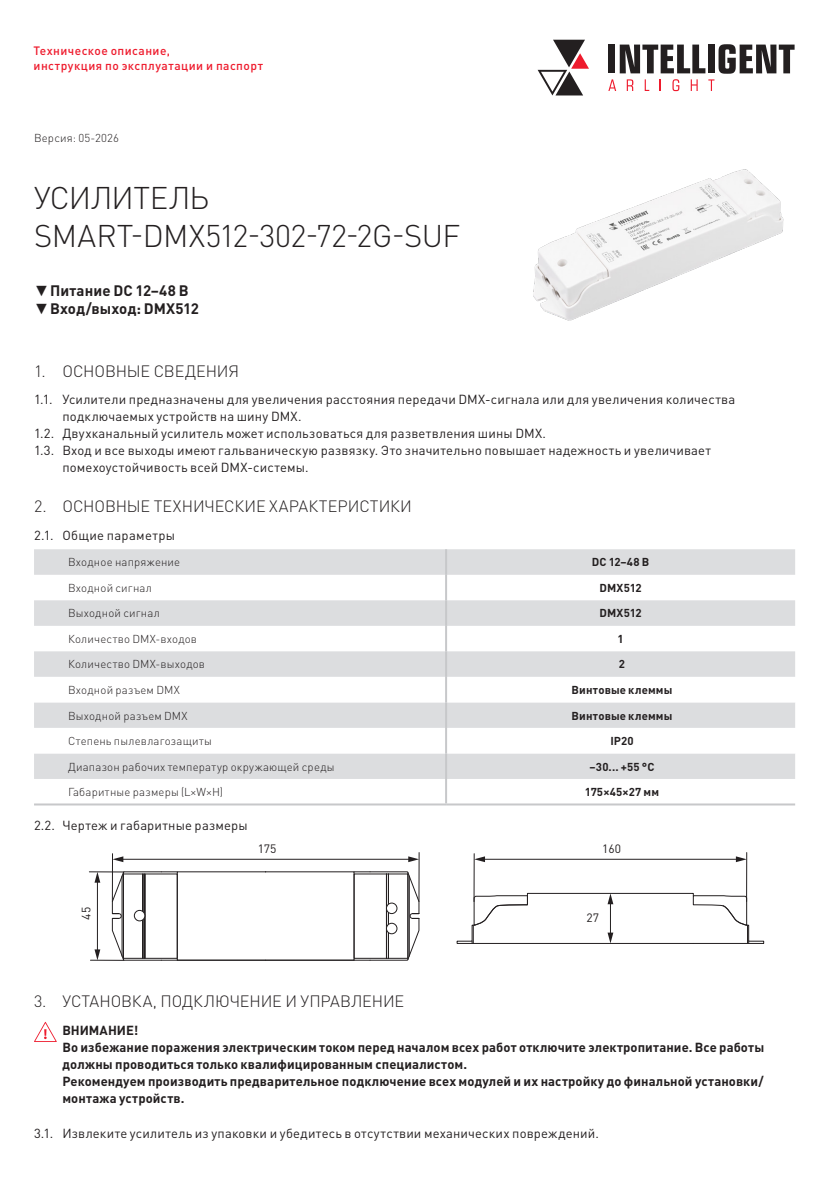
<style>
.page{position:relative;width:840px;height:1191px;background:#fff}
.page>*{position:absolute;margin:0;border:0;box-sizing:border-box;transform-origin:0 0}
.t1{font:300 31px/37.2px "DIN Pro";letter-spacing:-.01em;color:#231f20}
.t2{font:300 16.2px "DIN Pro";letter-spacing:-.005em;color:#231f20}
.t3{font:700 15px "DIN Pro";letter-spacing:.005em;color:#231f20}
.t4{font:13px "DIN Pro";letter-spacing:.015em;color:#231f20}
.t5{font:700 13px/17px "DIN Pro";letter-spacing:.005em;color:#231f20}
.t6{font:500 12px/15.8px "DIN Pro";letter-spacing:.035em;color:#ee1b2d}
.t7{font:12px "DIN Pro";color:#231f20}
.t8{font:300 11.4px "DIN Pro";letter-spacing:.015em;color:#231f20}
.t9{font:700 11.4px "DIN Pro";letter-spacing:.01em;color:#231f20}
.s1{font-family:"Century Gothic";font-weight:400}
</style>
<div class="page">
<svg style="left:608px;top:44px;width:186px;height:47px"></svg>
<svg style="left:537px;top:40px;width:51px;height:55px"></svg>
<img style="left:533px;top:169px;width:251px;height:152px">
<svg style="left:34px;top:549px;width:760px;height:77px;fill:#dcdddf"></svg>
<div style="left:34px;top:651px;width:760px;height:26px;background:#dcdddf"></div>
<svg style="left:34px;top:702px;width:760px;height:77px;fill:#dcdddf"></svg>
<hr style="left:445px;top:575px;width:2px;height:25px;background:#c7c8ca">
<hr style="left:445px;top:600px;width:2px;height:26px;background:#c7c8ca">
<hr style="left:445px;top:626px;width:2px;height:25px;background:#c7c8ca">
<hr style="left:445px;top:677px;width:2px;height:25px;background:#c7c8ca">
<hr style="left:445px;top:728px;width:2px;height:25px;background:#c7c8ca">
<hr style="left:445px;top:779px;width:2px;height:24px;background:#c7c8ca">
<hr style="left:445px;top:651px;width:2px;height:26px;background:#c7c8ca">
<hr style="left:445px;top:549px;width:2px;height:26px;background:#c7c8ca">
<hr style="left:445px;top:702px;width:2px;height:26px;background:#c7c8ca">
<hr style="left:445px;top:753px;width:2px;height:26px;background:#c7c8ca">
<hr style="left:34px;top:803px;width:412px;height:2px;background:#c7c8ca">
<hr style="left:446px;top:803px;width:348px;height:2px;background:#c7c8ca">
<svg style="left:111px;top:871px;width:66px;height:90px"></svg>
<hr style="left:142px;top:874px;width:1px;height:84px;background:#231f20">
<hr style="left:144px;top:874px;width:1px;height:84px;background:#231f20">
<div style="left:134px;top:910px;width:11px;height:11px;background:#fff;border-radius:50%"></div>
<div style="left:134px;top:910px;width:11px;height:11px;border:1px solid #231f20;border-radius:50%"></div>
<hr style="left:121px;top:876px;width:1px;height:80px;background:#231f20">
<div style="left:123px;top:873px;width:55px;height:85px;border:1px solid #231f20"></div>
<hr style="left:177px;top:959px;width:88px;height:1px;background:#231f20">
<svg style="left:354px;top:871px;width:65px;height:90px"></svg>
<hr style="left:387px;top:874px;width:1px;height:84px;background:#231f20">
<hr style="left:386px;top:874px;width:1px;height:84px;background:#231f20">
<div style="left:386px;top:923px;width:11px;height:10px;background:#fff;border-radius:50%"></div>
<div style="left:386px;top:922px;width:11px;height:12px;border:1px solid #231f20;border-radius:50%"></div>
<div style="left:386px;top:903px;width:11px;height:10px;background:#fff;border-radius:50%"></div>
<div style="left:386px;top:902px;width:11px;height:12px;border:1px solid #231f20;border-radius:50%"></div>
<hr style="left:408px;top:876px;width:1px;height:80px;background:#231f20">
<div style="left:353px;top:873px;width:55px;height:85px;border:1px solid #231f20"></div>
<hr style="left:265px;top:959px;width:89px;height:1px;background:#231f20">
<hr style="left:112px;top:853px;width:1px;height:48px;background:#231f20">
<hr style="left:418px;top:852px;width:1px;height:49px;background:#231f20">
<hr style="left:121px;top:859px;width:289px;height:1px;background:#231f20">
<svg style="left:113px;top:856px;width:10px;height:6px"></svg>
<svg style="left:408px;top:856px;width:11px;height:6px"></svg>
<hr style="left:473px;top:853px;width:1px;height:48px;background:#231f20">
<hr style="left:745px;top:852px;width:1px;height:49px;background:#231f20">
<hr style="left:483px;top:859px;width:254px;height:1px;background:#231f20">
<svg style="left:735px;top:856px;width:11px;height:6px"></svg>
<svg style="left:474px;top:856px;width:10px;height:6px"></svg>
<hr style="left:90px;top:960px;width:34px;height:1px;background:#231f20">
<hr style="left:89px;top:871px;width:35px;height:1px;background:#231f20">
<hr style="left:97px;top:880px;width:1px;height:71px;background:#231f20">
<svg style="left:94px;top:949px;width:6px;height:11px"></svg>
<svg style="left:94px;top:872px;width:6px;height:10px"></svg>
<svg style="left:456px;top:892px;width:308px;height:52px"></svg>
<svg style="left:34px;top:1021px;width:23px;height:21px"></svg>
<p class="t6" style="left:34px;top:42px;width:231px">Техническое описание,<br>инструкция по эксплуатации и паспорт</p>
<p class="t8" style="left:34px;top:130px;width:86px">Версия: 05-2026</p>
<h1 class="t1" style="left:34px;top:178px;width:427px">УСИЛИТЕЛЬ<br>SMART-DMX512-302-72-2G-SUF</h1>
<p class="t3" style="left:34px;top:280px;width:156px"><span class="s1">▼</span>Питание DC 12–48 В</p>
<p class="t3" style="left:34px;top:298px;width:166px"><span class="s1">▼</span>Вход/выход: DMX512</p>
<p class="t2" style="left:34px;top:360px;width:206px">1. ОСНОВНЫЕ СВЕДЕНИЯ</p>
<p class="t4" style="left:34px;top:390px;width:702px">1.1. Усилители предназначены для увеличения расстояния передачи DMX-сигнала или для увеличения количества</p>
<p class="t4" style="left:62px;top:407px;width:240px">подключаемых устройств на шину DMX.</p>
<p class="t4" style="left:34px;top:424px;width:513px">1.2. Двухканальный усилитель может использоваться для разветвления шины DMX.</p>
<p class="t4" style="left:34px;top:441px;width:678px">1.3. Вход и все выходы имеют гальваническую развязку. Это значительно повышает надежность и увеличивает</p>
<p class="t4" style="left:62px;top:458px;width:247px">помехоустойчивость всей DMX-системы.</p>
<p class="t2" style="left:34px;top:495px;width:379px">2. ОСНОВНЫЕ ТЕХНИЧЕСКИЕ ХАРАКТЕРИСТИКИ</p>
<p class="t4" style="left:34px;top:527px;width:142px">2.1. Общие параметры</p>
<p class="t8" style="left:68px;top:554px;width:114px">Входное напряжение</p>
<p class="t9" style="left:591px;top:554px;width:59px">DC 12–48 В</p>
<p class="t8" style="left:68px;top:580px;width:85px">Входной сигнал</p>
<p class="t9" style="left:599px;top:580px;width:44px">DMX512</p>
<p class="t8" style="left:68px;top:605px;width:93px">Выходной сигнал</p>
<p class="t9" style="left:599px;top:605px;width:44px">DMX512</p>
<p class="t8" style="left:68px;top:631px;width:130px">Количество DMX-входов</p>
<p class="t9" style="left:617px;top:631px;width:8px">1</p>
<p class="t8" style="left:68px;top:656px;width:138px">Количество DMX-выходов</p>
<p class="t9" style="left:618px;top:656px;width:8px">2</p>
<p class="t8" style="left:68px;top:682px;width:113px">Входной разъем DMX</p>
<p class="t9" style="left:571px;top:682px;width:102px">Винтовые клеммы</p>
<p class="t8" style="left:68px;top:707px;width:121px">Выходной разъем DMX</p>
<p class="t9" style="left:571px;top:707px;width:102px">Винтовые клеммы</p>
<p class="t8" style="left:68px;top:733px;width:145px">Степень пылевлагозащиты</p>
<p class="t9" style="left:610px;top:733px;width:25px">IP20</p>
<p class="t8" style="left:68px;top:758px;width:268px">Диапазон рабочих температур окружающей среды</p>
<p class="t9" style="left:589px;top:758px;width:66px">–30... +55 °C</p>
<p class="t8" style="left:68px;top:784px;width:156px">Габаритные размеры (L×W×H)</p>
<p class="t9" style="left:584px;top:784px;width:76px">175×45×27 мм</p>
<p class="t4" style="left:34px;top:817px;width:215px">2.2. Чертеж и габаритные размеры</p>
<p class="t7" style="left:257px;top:840px;width:20px">175</p>
<p class="t7" style="left:602px;top:840px;width:20px">160</p>
<p class="t7" style="left:78px;top:919px;width:14px;rotate:-90deg">45</p>
<p class="t7" style="left:586px;top:909px;width:14px">27</p>
<p class="t2" style="left:34px;top:990px;width:371px">3. УСТАНОВКА, ПОДКЛЮЧЕНИЕ И УПРАВЛЕНИЕ</p>
<p class="t5" style="left:62px;top:1021px;width:703px">ВНИМАНИЕ!<br>Во избежание поражения электрическим током перед началом всех работ отключите электропитание. Все работы должны проводиться только квалифицированным специалистом.<br>Рекомендуем производить предварительное подключение всех модулей и их настройку до финальной установки/ монтажа устройств.</p>
<p class="t4" style="left:34px;top:1124px;width:566px">3.1. Извлеките усилитель из упаковки и убедитесь в отсутствии механических повреждений.</p>
</div>
